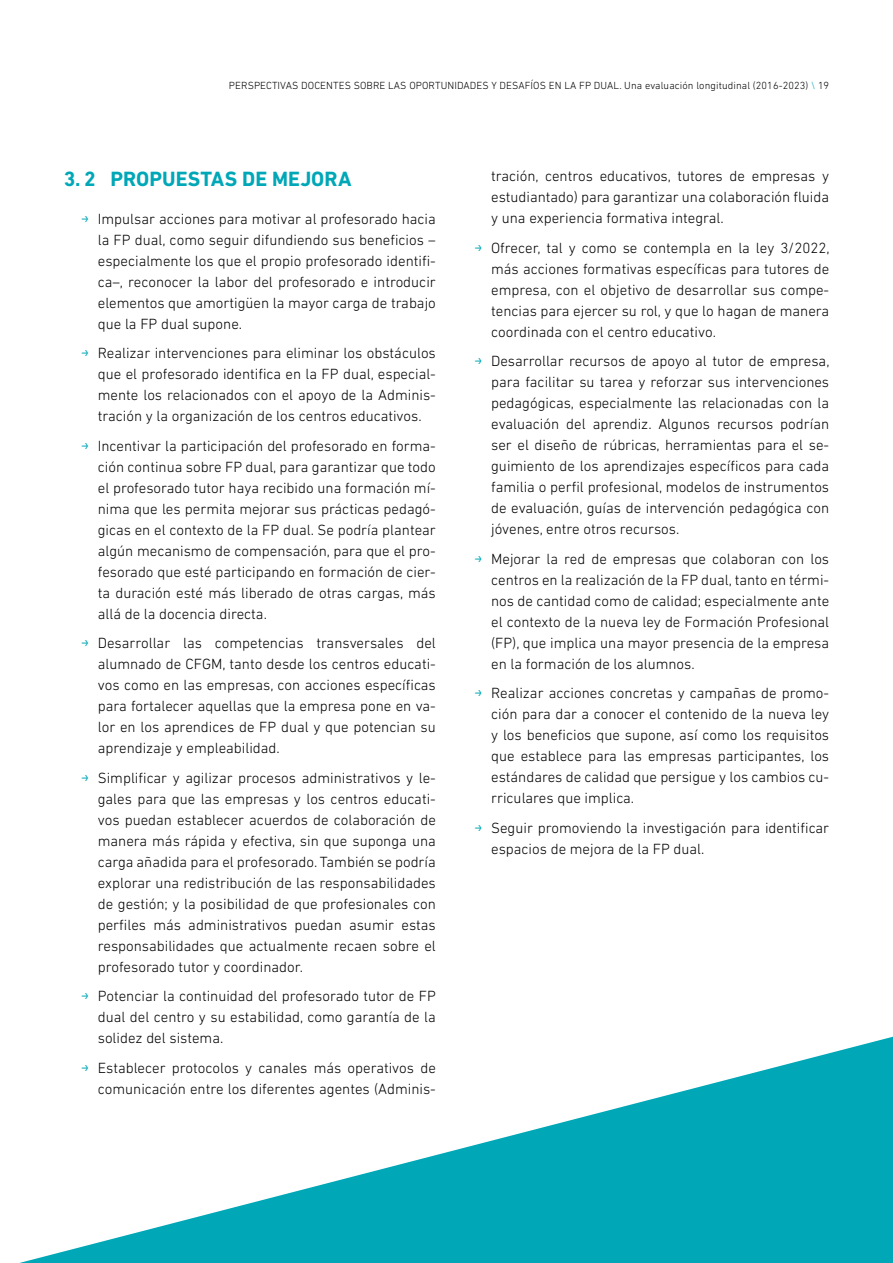
<style>
.page{position:relative;width:893px;height:1263px;background:#fff}
.page>*{position:absolute;margin:0;border:0;box-sizing:border-box;transform-origin:0 0}
.t1{font:700 21px "DIN Next LT Pro";color:#00a7b7}
.t2{font:300 15px/21px "DIN Next LT Pro";color:#000;text-align:justify}
.t3{font:300 10.5px "DIN Next LT Pro";letter-spacing:.01em;color:#000}
.s1{color:#00a7b7}
.s2{font-family:"Montserrat";font-weight:400;color:#00a7b7}
</style>
<div class="page">
<svg style="left:19px;top:1037px;width:874px;height:226px"></svg>
<p class="t3" style="left:229px;top:79px;width:602px">PERSPECTIVAS DOCENTES SOBRE LAS OPORTUNIDADES Y DESAFÍOS EN LA FP DUAL. Una evaluación longitudinal (2016-2023) <span class="s1">\</span> 19</p>
<h1 class="t1" style="left:64px;top:166px;width:289px">3. 2 PROPUESTAS DE MEJORA</h1>
<p class="t2" style="left:98px;top:208px;width:340px;text-indent:-17px"><span class="s2">ں</span> Impulsar acciones para motivar al profesorado hacia la FP dual, como seguir difundiendo sus beneficios – especialmente los que el propio profesorado identifi&shy;ca–, reconocer la labor del profesorado e introducir elementos que amortigüen la mayor carga de trabajo que la FP dual supone.</p>
<p class="t2" style="left:98px;top:343px;width:340px;text-indent:-17px"><span class="s2">ں</span> Realizar intervenciones para eliminar los obstáculos que el profesorado identifica en la FP dual, especial&shy;mente los relacionados con el apoyo de la Adminis&shy;tración y la organización de los centros educativos.</p>
<p class="t2" style="left:98px;top:435px;width:340px;text-indent:-17px"><span class="s2">ں</span> Incentivar la participación del profesorado en forma&shy;ción continua sobre FP dual, para garantizar que todo el profesorado tutor haya recibido una formación mí&shy;nima que les permita mejorar sus prácticas pedagó&shy;gicas en el contexto de la FP dual. Se podría plantear algún mecanismo de compensación, para que el pro&shy;fesorado que esté participando en formación de cier&shy;ta duración esté más liberado de otras cargas, más allá de la docencia directa.</p>
<p class="t2" style="left:98px;top:633px;width:340px;text-indent:-17px"><span class="s2">ں</span> Desarrollar las competencias transversales del alumnado de CFGM, tanto desde los centros educati&shy;vos como en las empresas, con acciones específicas para fortalecer aquellas que la empresa pone en va&shy;lor en los aprendices de FP dual y que potencian su aprendizaje y empleabilidad.</p>
<p class="t2" style="left:98px;top:767px;width:340px;text-indent:-17px"><span class="s2">ں</span> Simplificar y agilizar procesos administrativos y le&shy;gales para que las empresas y los centros educati&shy;vos puedan establecer acuerdos de colaboración de manera más rápida y efectiva, sin que suponga una carga añadida para el profesorado. También se podría explorar una redistribución de las responsabilidades de gestión; y la posibilidad de que profesionales con perfiles más administrativos puedan asumir estas responsabilidades que actualmente recaen sobre el profesorado tutor y coordinador.</p>
<p class="t2" style="left:98px;top:986px;width:340px;text-indent:-17px"><span class="s2">ں</span> Potenciar la continuidad del profesorado tutor de FP dual del centro y su estabilidad, como garantía de la solidez del sistema.</p>
<p class="t2" style="left:81px;top:1057px;width:357px;text-align:right"><span class="s2">ں</span> Establecer protocolos y canales más operativos de comunicación entre los diferentes agentes (Adminis-</p>
<p class="t2" style="left:491px;top:166px;width:340px">tración, centros educativos, tutores de empresas y estudiantado) para garantizar una colaboración fluida y una experiencia formativa integral.</p>
<p class="t2" style="left:491px;top:237px;width:340px;text-indent:-17px"><span class="s2">ں</span> Ofrecer, tal y como se contempla en la ley 3/2022, más acciones formativas específicas para tutores de empresa, con el objetivo de desarrollar sus compe&shy;tencias para ejercer su rol, y que lo hagan de manera coordinada con el centro educativo.</p>
<p class="t2" style="left:491px;top:351px;width:340px;text-indent:-17px"><span class="s2">ں</span> Desarrollar recursos de apoyo al tutor de empresa, para facilitar su tarea y reforzar sus intervenciones pedagógicas, especialmente las relacionadas con la evaluación del aprendiz. Algunos recursos podrían ser el diseño de rúbricas, herramientas para el se&shy;guimiento de los aprendizajes específicos para cada familia o perfil profesional, modelos de instrumentos de evaluación, guías de intervención pedagógica con jóvenes, entre otros recursos.</p>
<p class="t2" style="left:491px;top:548px;width:340px;text-indent:-17px"><span class="s2">ں</span> Mejorar la red de empresas que colaboran con los centros en la realización de la FP dual, tanto en térmi&shy;nos de cantidad como de calidad; especialmente ante el contexto de la nueva ley de Formación Profesional (FP), que implica una mayor presencia de la empresa en la formación de los alumnos.</p>
<p class="t2" style="left:491px;top:683px;width:340px;text-indent:-17px"><span class="s2">ں</span> Realizar acciones concretas y campañas de promo&shy;ción para dar a conocer el contenido de la nueva ley y los beneficios que supone, así como los requisitos que establece para las empresas participantes, los estándares de calidad que persigue y los cambios cu&shy;rriculares que implica.</p>
<p class="t2" style="left:491px;top:817px;width:340px;text-indent:-17px"><span class="s2">ں</span> Seguir promoviendo la investigación para identificar espacios de mejora de la FP dual.</p>
</div>
